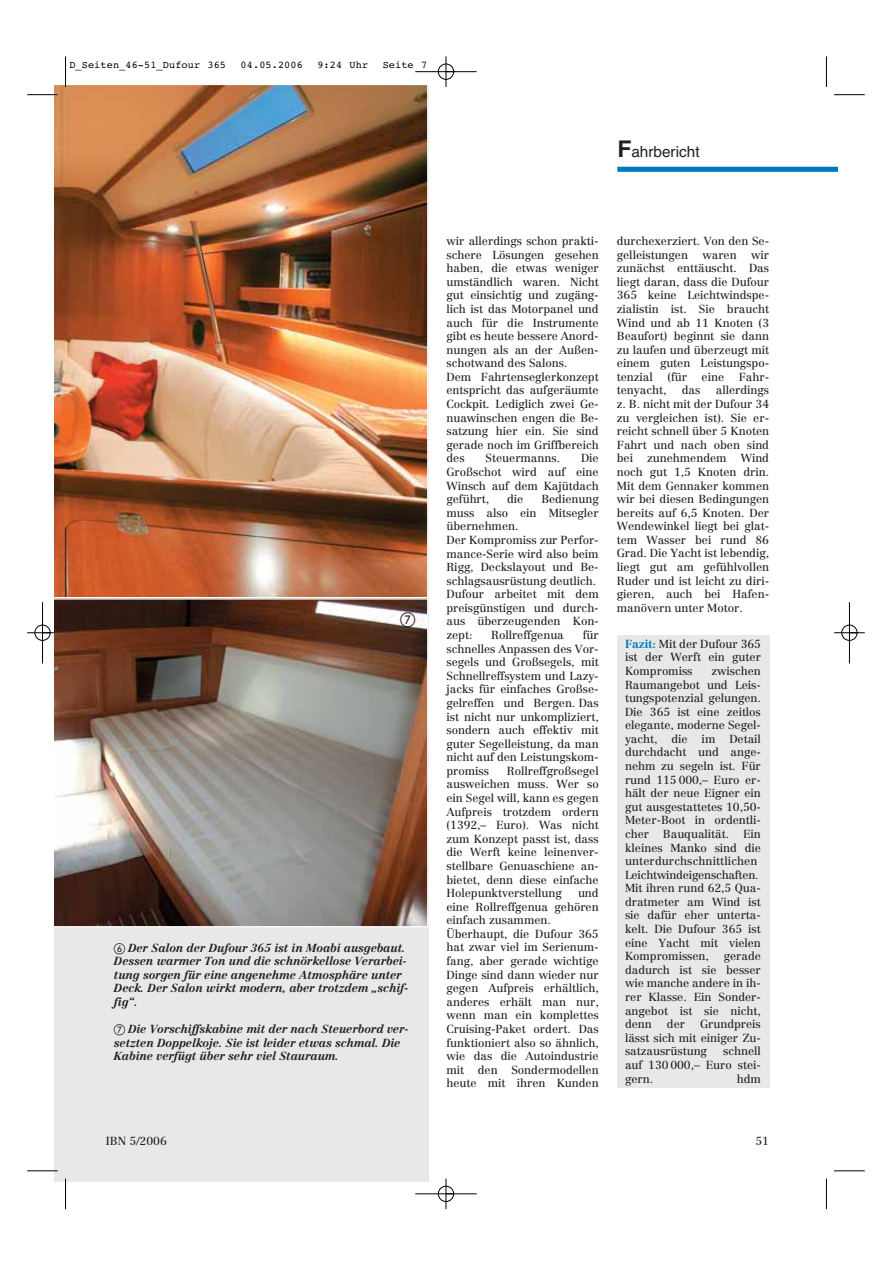
<style>
.page{position:relative;width:893px;height:1263px;background:#fff}
.page>*{position:absolute;margin:0;border:0;box-sizing:border-box;transform-origin:0 0}
.t1{font:15.3px "Helvetica";color:#231f20}
.t2{font:11.55px/13.6px "Centennial";letter-spacing:-.005em;color:#231f20;text-align:justify}
.t3{font:italic 700 11.55px/13.6px "Centennial";letter-spacing:-.005em;color:#231f20}
.t4{font:10.2px "Courier";letter-spacing:.01em;color:#000}
.s1{font-weight:700;font-size:22.95px}
.s2{font-weight:700;color:#0077c0}
</style>
<div class="page">
<div style="left:617px;top:635px;width:152px;height:453px;background:#e7e8e8"></div>
<div style="left:54px;top:84px;width:374px;height:1098px;background:#e7e8e8"></div>
<img style="left:54px;top:598px;width:374px;height:329px">
<img style="left:54px;top:84px;width:374px;height:514px">
<div style="left:617px;top:167px;width:220px;height:5px;background:#0078c0"></div>
<hr style="left:65px;top:56px;width:1px;height:31px;background:#000">
<hr style="left:27px;top:94px;width:31px;height:1px;background:#000">
<hr style="left:826px;top:56px;width:1px;height:31px;background:#000">
<hr style="left:834px;top:94px;width:30px;height:1px;background:#000">
<hr style="left:65px;top:1179px;width:1px;height:30px;background:#000">
<hr style="left:27px;top:1171px;width:31px;height:1px;background:#000">
<hr style="left:826px;top:1179px;width:1px;height:30px;background:#000">
<hr style="left:834px;top:1171px;width:30px;height:1px;background:#000">
<hr style="left:27px;top:632px;width:31px;height:1px;background:#fff">
<hr style="left:415px;top:71px;width:61px;height:1px;background:#000">
<hr style="left:415px;top:1194px;width:61px;height:1px;background:#000">
<hr style="left:42px;top:602px;width:1px;height:61px;background:#000">
<hr style="left:849px;top:602px;width:1px;height:61px;background:#000">
<hr style="left:445px;top:56px;width:1px;height:31px;background:#000">
<hr style="left:445px;top:1178px;width:1px;height:31px;background:#000">
<hr style="left:27px;top:633px;width:31px;height:1px;background:#000">
<hr style="left:834px;top:633px;width:30px;height:1px;background:#000">
<div style="left:438px;top:64px;width:16px;height:16px;border:1px solid #000;border-radius:50%"></div>
<div style="left:438px;top:1186px;width:16px;height:16px;border:1px solid #000;border-radius:50%"></div>
<div style="left:35px;top:625px;width:15px;height:16px;border:1px solid #000;border-radius:50%"></div>
<div style="left:841px;top:625px;width:16px;height:16px;border:1px solid #000;border-radius:50%"></div>
<p class="t4" style="left:69px;top:61px;width:158px">D_Seiten_46-51_Dufour 365</p>
<p class="t4" style="left:241px;top:61px;width:64px">04.05.2006</p>
<p class="t4" style="left:317px;top:61px;width:52px">9:24 Uhr</p>
<p class="t4" style="left:382px;top:61px;width:46px">Seite 7</p>
<h1 class="t1" style="left:617px;top:146px;width:84px"><span class="s1">F</span>ahrbericht</h1>
<p class="t3" style="left:114px;top:942px;width:296px;text-indent:14px">Der Salon der Dufour 365 ist in Moabi ausgebaut.<br>Dessen warmer Ton und die schnörkellose Verarbei&shy;tung sorgen für eine angenehme Atmosphäre unter Deck. Der Salon wirkt modern, aber trotzdem „schif&shy;fig“.</p>
<p class="t3" style="left:114px;top:1023px;width:296px;text-indent:14px">Die Vorschiffskabine mit der nach Steuerbord ver&shy;setzten Doppelkoje. Sie ist leider etwas schmal. Die<br>Kabine verfügt über sehr viel Stauraum.</p>
<p class="t2" style="left:446px;top:235px;width:154px;text-align:left">wir allerdings schon prakti&shy;schere Lösungen gesehen haben, die etwas weniger umständlich waren. Nicht gut einsichtig und zugäng&shy;lich ist das Motorpanel und auch für die Instrumente gibt es heute bessere Anord&shy;nungen als an der Außen&shy;schotwand des Salons.<br>Dem Fahrtenseglerkonzept entspricht das aufgeräumte<br>Cockpit. Lediglich zwei Ge&shy;nuawinschen engen die Be&shy;satzung hier ein. Sie sind gerade noch im Griffbereich des</p>
<p class="t2" style="left:446px;top:452px;width:154px;text-indent:134px">Die Großschot wird auf eine Winsch auf dem Kajütdach geführt,</p>
<p class="t2" style="left:485px;top:452px;width:76px">Steuermanns.</p>
<p class="t2" style="left:446px;top:493px;width:154px;text-align:left;text-indent:95px">Bedienung muss also ein Mitsegler übernehmen.<br>Der Kompromiss zur Perfor&shy;mance-Serie wird also beim<br>Rigg, Deckslayout und Be&shy;schlagsausrüstung deutlich.<br>Dufour arbeitet mit dem preisgünstigen und durch&shy;aus überzeugenden Kon&shy;zept:</p>
<p class="t2" style="left:507px;top:493px;width:18px">die</p>
<p class="t2" style="left:446px;top:629px;width:154px;text-indent:136px">für schnelles Anpassen des Vor&shy;segels und Großsegels, mit Schnellreffsystem und Lazy&shy;jacks für einfaches Großse&shy;gelreffen und Bergen. Das ist nicht nur unkompliziert, sondern auch effektiv mit guter Segelleistung, da man nicht auf den Leistungskom&shy;promiss</p>
<p class="t2" style="left:491px;top:629px;width:74px">Rollreffgenua</p>
<p class="t2" style="left:446px;top:765px;width:154px;text-indent:60px">Rollreffgroßsegel ausweichen muss. Wer so ein Segel will, kann es gegen Aufpreis trotzdem ordern (1392,– Euro). Was nicht zum Konzept passt ist, dass die Werft keine leinenver&shy;stellbare Genuaschiene an&shy;bietet, denn diese einfache Holepunktverstellung</p>
<p class="t2" style="left:446px;top:887px;width:154px;text-align:left;text-indent:131px">und eine Rollreffgenua gehören einfach zusammen.<br>Überhaupt, die Dufour 365 hat zwar viel im Serienum&shy;fang, aber gerade wichtige<br>Dinge sind dann wieder nur gegen Aufpreis erhältlich, anderes erhält man nur, wenn man ein komplettes<br>Cruising-Paket ordert. Das funktioniert also so ähnlich, wie das die Autoindustrie mit den Sondermodellen heute mit ihren Kunden</p>
<p class="t2" style="left:617px;top:235px;width:154px">durchexerziert. Von den Se&shy;gelleistungen</p>
<p class="t2" style="left:617px;top:249px;width:154px;text-indent:134px">wir zunächst enttäuscht. Das liegt daran, dass die Dufour 365 keine Leichtwindspe&shy;zialistin ist. Sie braucht Wind und ab 11 Knoten (3<br>Beaufort) beginnt sie dann zu laufen und überzeugt mit einem guten Leistungspo&shy;tenzial</p>
<p class="t2" style="left:702px;top:249px;width:36px">waren</p>
<p class="t2" style="left:667px;top:371px;width:21px">(für</p>
<p class="t2" style="left:701px;top:371px;width:24px">eine</p>
<p class="t2" style="left:738px;top:371px;width:32px">Fahr-</p>
<p class="t2" style="left:617px;top:384px;width:154px;text-indent:99px">allerdings z. B. nicht mit der Dufour 34 zu vergleichen ist). Sie er&shy;reicht schnell über 5 Knoten Fahrt und nach oben sind bei zunehmendem Wind noch gut 1,5 Knoten drin.<br>Mit dem Gennaker kommen wir bei diesen Bedingungen bereits auf 6,5 Knoten. Der Wendewinkel liegt bei glat&shy;tem Wasser bei rund 86<br>Grad. Die Yacht ist lebendig, liegt gut am gefühlvollen Ruder und ist leicht zu diri&shy;gieren, auch bei Hafen&shy;manövern unter Motor.</p>
<p class="t2" style="left:625px;top:638px;width:137px"><span class="s2">Fazit:</span> Mit der Dufour 365 ist der Werft ein guter Kompromiss</p>
<p class="t2" style="left:617px;top:384px;width:51px">tenyacht,</p>
<p class="t2" style="left:681px;top:384px;width:20px">das</p>
<p class="t2" style="left:625px;top:665px;width:137px;text-align:left;text-indent:87px">zwischen<br>Raumangebot und Leis&shy;tungspotenzial gelungen.<br>Die 365 ist eine zeitlos elegante, moderne Segel&shy;yacht, die im Detail durchdacht und ange&shy;nehm zu segeln ist. Für rund 115 000,– Euro er&shy;hält der neue Eigner ein gut ausgestattetes 10,50-<br>Meter-Boot in ordentli&shy;cher Bauqualität. Ein kleines Manko sind die unterdurchschnittlichen<br>Leichtwindeigenschaften.<br>Mit ihren rund 62,5 Qua&shy;dratmeter am Wind ist sie dafür eher unterta&shy;kelt. Die Dufour 365 ist eine Yacht mit vielen<br>Kompromissen,</p>
<p class="t2" style="left:625px;top:950px;width:137px;text-indent:99px">gerade dadurch ist sie besser wie manche andere in ih&shy;rer Klasse. Ein Sonder&shy;angebot ist sie nicht, denn</p>
<p class="t2" style="left:625px;top:1018px;width:137px;text-indent:75px">Grundpreis lässt sich mit einiger Zu&shy;satzausrüstung</p>
<p class="t2" style="left:667px;top:1018px;width:20px">der</p>
<p class="t2" style="left:625px;top:1045px;width:137px;text-indent:98px">schnell auf 130 000,– Euro stei&shy;gern.</p>
<p class="t2" style="left:736px;top:1073px;width:26px">hdm</p>
<p class="t2" style="left:106px;top:1135px;width:63px">IBN 5/2006</p>
<p class="t2" style="left:755px;top:1135px;width:15px">51</p>
</div>
